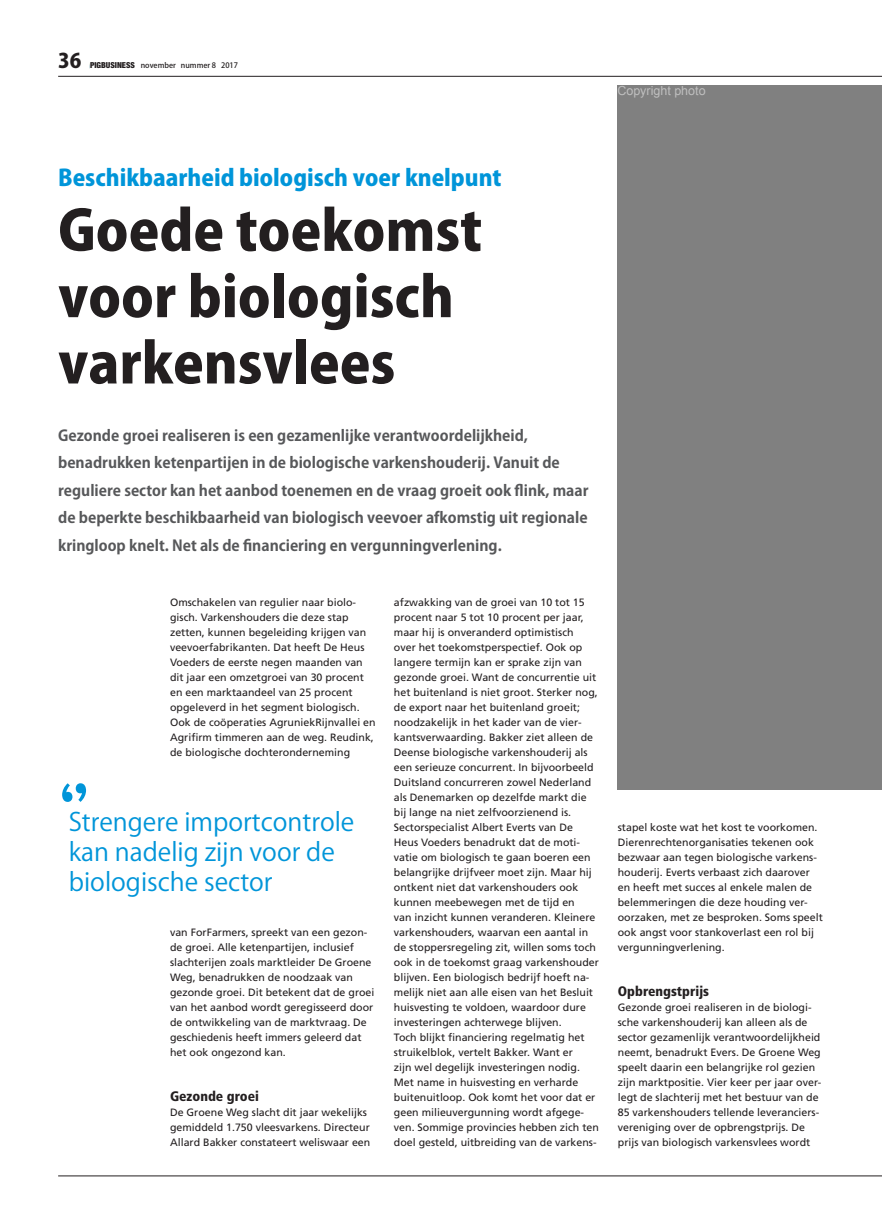
<style>
.page{position:relative;width:882px;height:1229px;background:#fff}
.page>*{position:absolute;margin:0;border:0;box-sizing:border-box;transform-origin:0 0}
.t1{font:800 55px/66.2px "Koz Go Pro";color:#231f20}
.t2{font:25px/30px "Koz Go Pro";color:#0095d9}
.t3{font:800 22.5px "Koz Go Pro";color:#0095d9}
.t4{font:800 20px "Koz Go Pro";color:#231f20}
.t5{font:700 15px/27.5px "Koz Go Pro";color:#57585a}
.t6{font:900 condensed 13.75px "Frutiger LT Std";color:#231f20}
.t7{font:12.5px "Arial";color:#bfbfbf}
.t8{font:10.62px/15px "Frutiger LT Std";color:#231f20}
.t9{font:500 7.5px "Koz Go Pro";color:#231f20}
.s1{font-family:"Helvetica Neue LT Std";font-weight:900;font-stretch:condensed;font-size:8.25px}
</style>
<div class="page">
<img style="left:881px;top:88px;width:1px;height:698px">
<div style="left:617px;top:86px;width:264px;height:703px;background:#808080"></div>
<h3 class="t4" style="left:58px;top:48px;width:25px">36</h3>
<p class="t9" style="left:90px;top:61px;width:149px"><span class="s1">PIGBUSINESS</span> november nummer 8 2017</p>
<p class="t7" style="left:617px;top:83px;width:90px">Copyright photo</p>
<h3 class="t3" style="left:58px;top:163px;width:445px">Beschikbaarheid biologisch voer knelpunt</h3>
<h1 class="t1" style="left:58px;top:201px;width:425px">Goede toekomst voor biologisch varkensvlees</h1>
<p class="t5" style="left:58px;top:422px;width:532px">Gezonde groei realiseren is een gezamenlijke verantwoordelijkheid, benadrukken ketenpartijen in de biologische varkenshouderij. Vanuit de reguliere sector kan het aanbod toenemen en de vraag groeit ook flink, maar de beperkte beschikbaarheid van biologisch veevoer afkomstig uit regionale kringloop knelt. Net als de financiering en vergunningverlening.</p>
<p class="t8" style="left:170px;top:594px;width:207px">Omschakelen van regulier naar biolo&shy;gisch. Varkenshouders die deze stap zetten, kunnen begeleiding krijgen van veevoerfabrikanten. Dat heeft De Heus Voeders de eerste negen maanden van dit jaar een omzetgroei van 30 procent en een marktaandeel van 25 procent opgeleverd in het segment biologisch.<br>Ook de coöperaties AgruniekRijnvallei en Agrifirm timmeren aan de weg. Reudink, de biologische dochteronderneming</p>
<h2 class="t2" style="left:69px;top:807px;width:287px">Strengere importcontrole kan nadelig zijn voor de biologische sector</h2>
<p class="t8" style="left:170px;top:925px;width:206px">van ForFarmers, spreekt van een gezon&shy;de groei. Alle ketenpartijen, inclusief slachterijen zoals marktleider De Groene Weg, benadrukken de noodzaak van gezonde groei. Dit betekent dat de groei van het aanbod wordt geregisseerd door de ontwikkeling van de marktvraag. De geschiedenis heeft immers geleerd dat het ook ongezond kan.</p>
<p class="t6" style="left:170px;top:1088px;width:90px">Gezonde groei</p>
<p class="t8" style="left:170px;top:1104px;width:202px">De Groene Weg slacht dit jaar wekelijks gemiddeld 1.750 vleesvarkens. Directeur<br>Allard Bakker constateert weliswaar een</p>
<p class="t8" style="left:394px;top:594px;width:206px">afzwakking van de groei van 10 tot 15 procent naar 5 tot 10 procent per jaar, maar hij is onveranderd optimistisch<br>over het toekomstperspectief. Ook op langere termijn kan er sprake zijn van gezonde groei. Want de concurrentie uit het buitenland is niet groot. Sterker nog, de export naar het buitenland groeit; noodzakelijk in het kader van de vier&shy;kantsverwaarding. Bakker ziet alleen de Deense biologische varkenshouderij als een serieuze concurrent. In bijvoorbeeld Duitsland concurreren zowel Nederland als Denemarken op dezelfde markt die bij lange na niet zelfvoorzienend is.<br>Sectorspecialist Albert Everts van De Heus Voeders benadrukt dat de moti&shy;vatie om biologisch te gaan boeren een belangrijke drijfveer moet zijn. Maar hij ontkent niet dat varkenshouders ook kunnen meebewegen met de tijd en<br>van inzicht kunnen veranderen. Kleinere varkenshouders, waarvan een aantal in de stoppersregeling zit, willen soms toch ook in de toekomst graag varkenshouder blijven. Een biologisch bedrijf hoeft na&shy;melijk niet aan alle eisen van het Besluit huisvesting te voldoen, waardoor dure investeringen achterwege blijven.<br>Toch blijkt financiering regelmatig het struikelblok, vertelt Bakker. Want er<br>zijn wel degelijk investeringen nodig.<br>Met name in huisvesting en verharde buitenuitloop. Ook komt het voor dat er geen milieuvergunning wordt afgege&shy;ven. Sommige provincies hebben zich ten doel gesteld, uitbreiding van de varkens-</p>
<p class="t8" style="left:617px;top:820px;width:206px">stapel koste wat het kost te voorkomen.<br>Dierenrechtenorganisaties tekenen ook bezwaar aan tegen biologische varkens&shy;houderij. Everts verbaast zich daarover en heeft met succes al enkele malen de belemmeringen die deze houding ver&shy;oorzaken, met ze besproken. Soms speelt ook angst voor stankoverlast een rol bij vergunningverlening.</p>
<p class="t6" style="left:617px;top:983px;width:93px">Opbrengstprijs</p>
<p class="t8" style="left:617px;top:999px;width:205px">Gezonde groei realiseren in de biologi&shy;sche varkenshouderij kan alleen als de sector gezamenlijk verantwoordelijkheid neemt, benadrukt Evers. De Groene Weg speelt daarin een belangrijke rol gezien zijn marktpositie. Vier keer per jaar over&shy;legt de slachterij met het bestuur van de 85 varkenshouders tellende leveranciers&shy;vereniging over de opbrengstprijs. De prijs van biologisch varkensvlees wordt</p>
</div>
